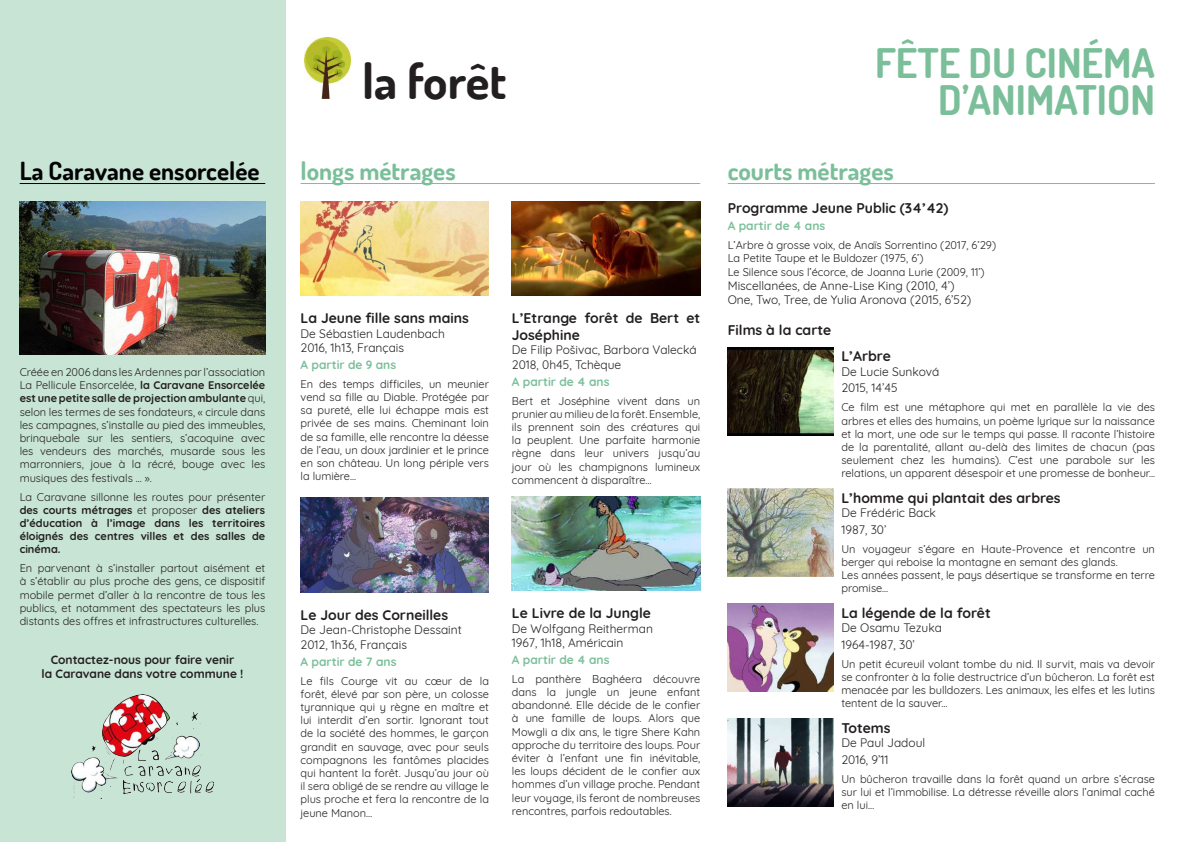
<style>
.page{position:relative;width:1191px;height:842px;background:#fff}
.page>*{position:absolute;margin:0;border:0;box-sizing:border-box;transform-origin:0 0}
.t1{font:700 49px "Dosis";color:#231f20}
.t2{font:700 40.7px/36.9px "Dosis";color:#7abf99;text-align:right}
.t3{font:700 25px "Dosis";color:#7abf99}
.t4{font:700 25px "Dosis";color:#020205}
.t5{font:700 14px/16.8px "Quicksand";color:#231f20}
.t6{font:12px/14.4px "Quicksand";color:#231f20}
.t7{font:700 12px "Quicksand";color:#7abf99}
.t8{font:700 12px/14.4px "Quicksand";color:#231f20;text-align:center}
.t9{font:11px/13.2px "Quicksand";color:#231f20;text-align:justify}
.t10{font:700 11px/13.2px "Quicksand";color:#231f20;text-align:justify}
.s1{font-weight:700}
.s2{font-weight:400}
</style>
<div class="page">
<div style="left:0;top:0;width:286px;height:842px;background:#c7e4d4"></div>
<img style="left:304px;top:37px;width:46px;height:61px">
<hr style="left:300px;top:183px;width:400px;height:1px;background:#7abf99">
<hr style="left:20px;top:183px;width:245px;height:1px;background:#020205">
<hr style="left:728px;top:183px;width:427px;height:1px;background:#7abf99">
<img style="left:512px;top:201px;width:188px;height:95px">
<img style="left:300px;top:498px;width:189px;height:95px">
<img style="left:300px;top:201px;width:189px;height:95px">
<img style="left:728px;top:347px;width:105px;height:88px">
<img style="left:728px;top:489px;width:105px;height:88px">
<img style="left:728px;top:604px;width:105px;height:88px">
<img style="left:728px;top:719px;width:105px;height:88px">
<img style="left:20px;top:201px;width:245px;height:153px">
<img style="left:72px;top:695px;width:141px;height:103px">
<img style="left:512px;top:496px;width:188px;height:95px">
<h1 class="t1" style="left:362px;top:49px;width:146px">la forêt</h1>
<h2 class="t2" style="left:875px;top:44px;width:281px">FÊTE DU CINÉMA<br>D’ANIMATION</h2>
<h3 class="t4" style="left:20px;top:155px;width:241px">La Caravane ensorcelée</h3>
<h3 class="t3" style="left:300px;top:155px;width:157px">longs métrages</h3>
<h3 class="t3" style="left:728px;top:155px;width:168px">courts métrages</h3>
<p class="t9" style="left:20px;top:364px;width:247px">Créée en 2006 dans les Ardennes par l’association La Pellicule Ensorcelée, <span class="s1">la Caravane Ensorcelée est une petite salle de projection ambulante</span> qui, selon les termes de ses fondateurs, « circule dans les campagnes, s’installe au pied des immeubles, brinquebale sur les sentiers, s’acoquine avec les vendeurs des marchés, musarde sous les marronniers, joue à la récré, bouge avec les musiques des festivals ... ».</p>
<p class="t10" style="left:20px;top:489px;width:247px"><span class="s2">La Caravane sillonne les routes pour présenter </span>des courts métrages <span class="s2">et proposer</span> des ateliers d’éducation à l’image dans les territoires éloignés des centres villes et des salles de cinéma.</p>
<p class="t9" style="left:20px;top:560px;width:247px">En parvenant à s’installer partout aisément et à s’établir au plus proche des gens, ce dispositif mobile permet d’aller à la rencontre de tous les publics, et notamment des spectateurs les plus distants des offres et infrastructures culturelles.</p>
<p class="t8" style="left:41px;top:651px;width:204px">Contactez-nous pour faire venir<br>la Caravane dans votre commune !</p>
<p class="t5" style="left:300px;top:309px;width:170px">La Jeune fille sans mains</p>
<p class="t6" style="left:300px;top:325px;width:146px">De Sébastien Laudenbach<br>2016, 1h13, Français</p>
<p class="t7" style="left:300px;top:355px;width:97px">A partir de 9 ans</p>
<p class="t9" style="left:300px;top:376px;width:190px">En des temps difficiles, un meunier vend sa fille au Diable. Protégée par sa pureté, elle lui échappe mais est privée de ses mains. Cheminant loin de sa famille, elle rencontre la déesse de l’eau, un doux jardinier et le prince en son château. Un long périple vers la lumière...</p>
<p class="t5" style="left:512px;top:309px;width:190px">L’Etrange forêt de Bert et<br>Joséphine</p>
<p class="t6" style="left:512px;top:342px;width:186px">De Filip Pošivac, Barbora Valecká<br>2018, 0h45, Tchèque</p>
<p class="t7" style="left:512px;top:371px;width:99px">A partir de 4 ans</p>
<p class="t9" style="left:512px;top:393px;width:190px">Bert et Joséphine vivent dans un prunier au milieu de la forêt. Ensemble, ils prennent soin des créatures qui la peuplent. Une parfaite harmonie règne dans leur univers jusqu’au jour où les champignons lumineux commencent à disparaître…</p>
<p class="t5" style="left:300px;top:605px;width:149px">Le Jour des Corneilles</p>
<p class="t6" style="left:300px;top:622px;width:163px">De Jean-Christophe Dessaint<br>2012, 1h36, Français</p>
<p class="t7" style="left:300px;top:651px;width:97px">A partir de 7 ans</p>
<p class="t9" style="left:300px;top:673px;width:190px">Le fils Courge vit au cœur de la forêt, élevé par son père, un colosse tyrannique qui y règne en maître et lui interdit d’en sortir. Ignorant tout de la société des hommes, le garçon grandit en sauvage, avec pour seuls compagnons les fantômes placides qui hantent la forêt. Jusqu’au jour où il sera obligé de se rendre au village le plus proche et fera la rencontre de la jeune Manon…</p>
<p class="t5" style="left:512px;top:604px;width:140px">Le Livre de la Jungle</p>
<p class="t6" style="left:512px;top:620px;width:142px">De Wolfgang Reitherman<br>1967, 1h18, Américain</p>
<p class="t7" style="left:512px;top:650px;width:99px">A partir de 4 ans</p>
<p class="t9" style="left:512px;top:671px;width:190px">La panthère Baghéera découvre dans la jungle un jeune enfant abandonné. Elle décide de le confier à une famille de loups. Alors que Mowgli a dix ans, le tigre Shere Kahn approche du territoire des loups. Pour éviter à l’enfant une fin inévitable, les loups décident de le confier aux hommes d’un village proche. Pendant leur voyage, ils feront de nombreuses rencontres, parfois redoutables.</p>
<p class="t5" style="left:728px;top:199px;width:222px">Programme Jeune Public (34’42)</p>
<p class="t7" style="left:728px;top:216px;width:99px">A partir de 4 ans</p>
<p class="t9" style="left:728px;top:237px;width:270px;text-align:left">L’Arbre à grosse voix, de Anaïs Sorrentino (2017, 6’29)<br>La Petite Taupe et le Buldozer (1975, 6’)<br>Le Silence sous l’écorce, de Joanna Lurie (2009, 11’)</p>
<p class="t6" style="left:728px;top:277px;width:245px">Miscellanées, de Anne-Lise King (2010, 4’)<br>One, Two, Tree, de Yulia Aronova (2015, 6’52)</p>
<p class="t5" style="left:728px;top:321px;width:105px">Films à la carte</p>
<p class="t5" style="left:841px;top:347px;width:51px">L’Arbre</p>
<p class="t6" style="left:841px;top:362px;width:99px;line-height:16.8px">De Lucie Sunková<br>2015, 14’45</p>
<p class="t9" style="left:841px;top:400px;width:315px">Ce film est une métaphore qui met en parallèle la vie des arbres et elles des humains, un poème lyrique sur la naissance et la mort, une ode sur le temps qui passe. Il raconte l’histoire de la parentalité, allant au-delà des limites de chacun (pas seulement chez les humains). C’est une parabole sur les relations, un apparent désespoir et une promesse de bonheur...</p>
<p class="t5" style="left:841px;top:488px;width:221px">L’homme qui plantait des arbres</p>
<p class="t6" style="left:841px;top:503px;width:96px;line-height:16.8px">De Frédéric Back<br>1987, 30’</p>
<p class="t9" style="left:841px;top:541px;width:315px;text-align:left">Un voyageur s’égare en Haute-Provence et rencontre un berger qui reboise la montagne en semant des glands.<br>Les années passent, le pays désertique se transforme en terre promise...</p>
<p class="t5" style="left:841px;top:603px;width:151px">La légende de la forêt</p>
<p class="t6" style="left:841px;top:618px;width:102px;line-height:16.8px">De Osamu Tezuka<br>1964-1987, 30’</p>
<p class="t9" style="left:841px;top:656px;width:315px">Un petit écureuil volant tombe du nid. Il survit, mais va devoir se confronter à la folie destructrice d’un bûcheron. La forêt est menacée par les bulldozers. Les animaux, les elfes et les lutins tentent de la sauver...</p>
<p class="t5" style="left:841px;top:718px;width:51px">Totems</p>
<p class="t6" style="left:841px;top:733px;width:85px;line-height:16.8px">De Paul Jadoul<br>2016, 9’11</p>
<p class="t9" style="left:841px;top:771px;width:315px">Un bûcheron travaille dans la forêt quand un arbre s’écrase sur lui et l’immobilise. La détresse réveille alors l’animal caché en lui…</p>
</div>
